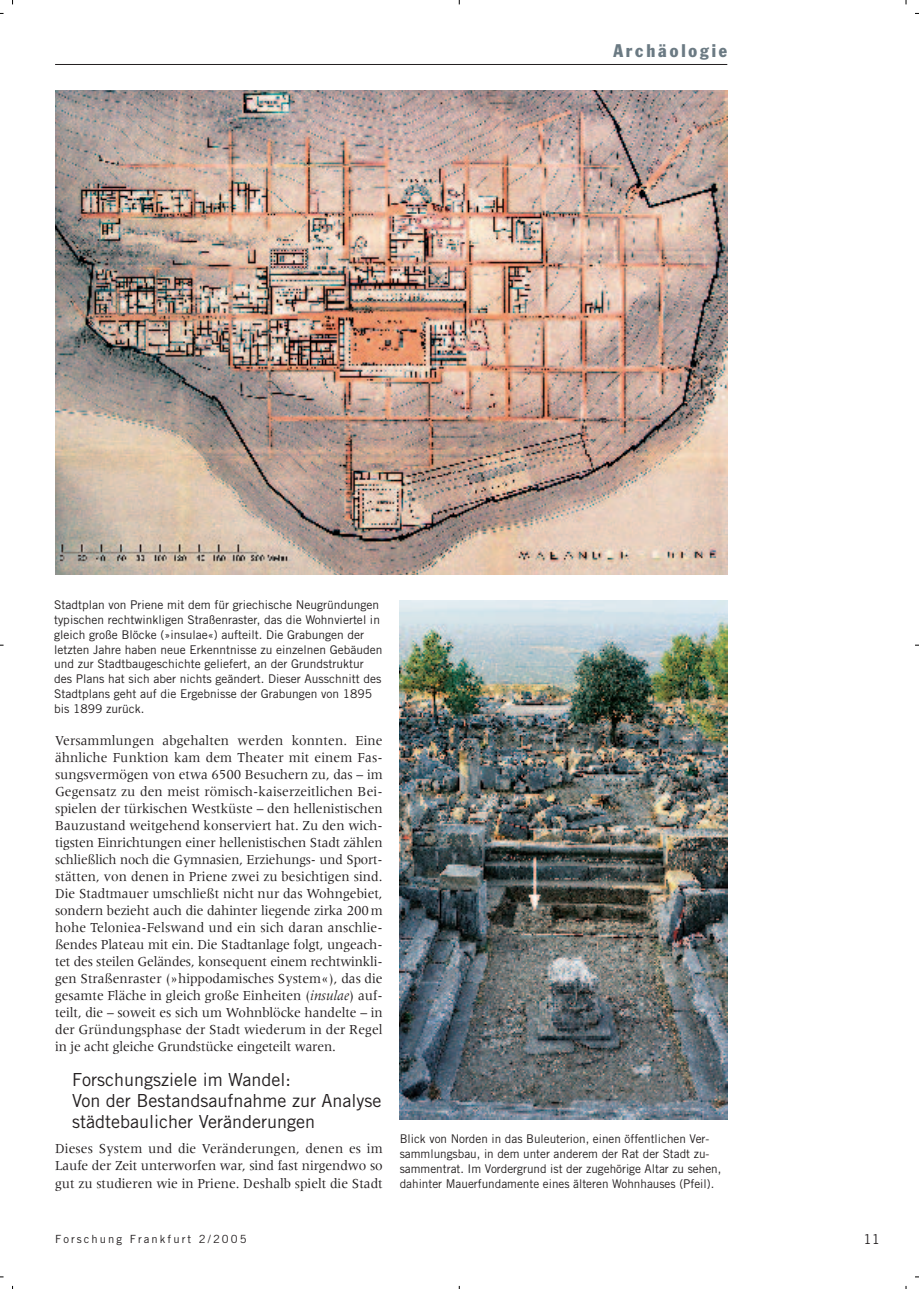
<style>
.page{position:relative;width:919px;height:1289px;background:#fff}
.page>*{position:absolute;margin:0;border:0;box-sizing:border-box;transform-origin:0 0}
.t1{font:18px/21px "Trade Gothic";color:#231f20}
.t2{font:condensed 18px "Franklin Gothic";letter-spacing:.16em;color:#6b7a83}
.t3{font:14.25px/17px "Meridien";color:#231f20;text-align:justify;scale:.95 1}
.t4{font:13.5px "Trade Gothic";color:#231f20}
.t5{font:12px/14.9px "Trade Gothic";color:#231f20}
.t6{font:11.25px "Trade Gothic";letter-spacing:.185em;color:#231f20}
.s1{font-style:italic}
</style>
<div class="page">
<img style="left:0;top:0;width:918px;height:1288px">
<p class="t2" style="left:613px;top:44px;width:115px">Archäologie</p>
<p class="t5" style="left:54px;top:598px;width:330px">Stadtplan von Priene mit dem für griechische Neugründungen typischen rechtwinkligen Straßenraster, das die Wohnviertel in gleich große Blöcke (»insulae«) aufteilt. Die Grabungen der letzten Jahre haben neue Erkenntnisse zu einzelnen Gebäuden und zur Stadtbaugeschichte geliefert, an der Grundstruktur des Plans hat sich aber nichts geändert. Dieser Ausschnitt des Stadtplans geht auf die Ergebnisse der Grabungen von 1895 bis 1899 zurück.</p>
<p class="t3" style="left:55px;top:733px;width:346px">Versammlungen abgehalten werden konnten. Eine ähnliche Funktion kam dem Theater mit einem Fas&shy;sungsvermögen von etwa 6500 Besuchern zu, das – im Gegensatz zu den meist römisch-kaiserzeitlichen Bei&shy;spielen der türkischen Westküste – den hellenistischen Bauzustand weitgehend konserviert hat. Zu den wich&shy;tigsten Einrichtungen einer hellenistischen Stadt zählen schließlich noch die Gymnasien, Erziehungs- und Sport&shy;stätten, von denen in Priene zwei zu besichtigen sind.<br>Die Stadtmauer umschließt nicht nur das Wohngebiet, sondern bezieht auch die dahinter liegende zirka 200m hohe Teloniea-Felswand und ein sich daran anschlie&shy;ßendes Plateau mit ein. Die Stadtanlage folgt, ungeach&shy;tet des steilen Geländes, konsequent einem rechtwinkli&shy;gen Straßenraster (»hippodamisches System«), das die gesamte Fläche in gleich große Einheiten (<span class="s1">insulae</span>) auf&shy;teilt, die – soweit es sich um Wohnblöcke handelte – in der Gründungsphase der Stadt wiederum in der Regel in je acht gleiche Grundstücke eingeteilt waren.</p>
<p class="t1" style="left:72px;top:1070px;width:311px">Forschungsziele im Wandel:<br>Von der Bestandsaufnahme zur Analyse städtebaulicher Veränderungen</p>
<p class="t3" style="left:55px;top:1141px;width:346px">Dieses System und die Veränderungen, denen es im Laufe der Zeit unterworfen war, sind fast nirgendwo so gut zu studieren wie in Priene. Deshalb spielt die Stadt</p>
<p class="t5" style="left:399px;top:1132px;width:323px">Blick von Norden in das Buleuterion, einen öffentlichen Ver&shy;sammlungsbau, in dem unter anderem der Rat der Stadt zu&shy;sammentrat. Im Vordergrund ist der zugehörige Altar zu sehen, dahinter Mauerfundamente eines älteren Wohnhauses (Pfeil).</p>
<p class="t6" style="left:55px;top:1234px;width:193px">Forschung Frankfurt 2/2005</p>
<p class="t4" style="left:863px;top:1233px;width:18px">11</p>
</div>
